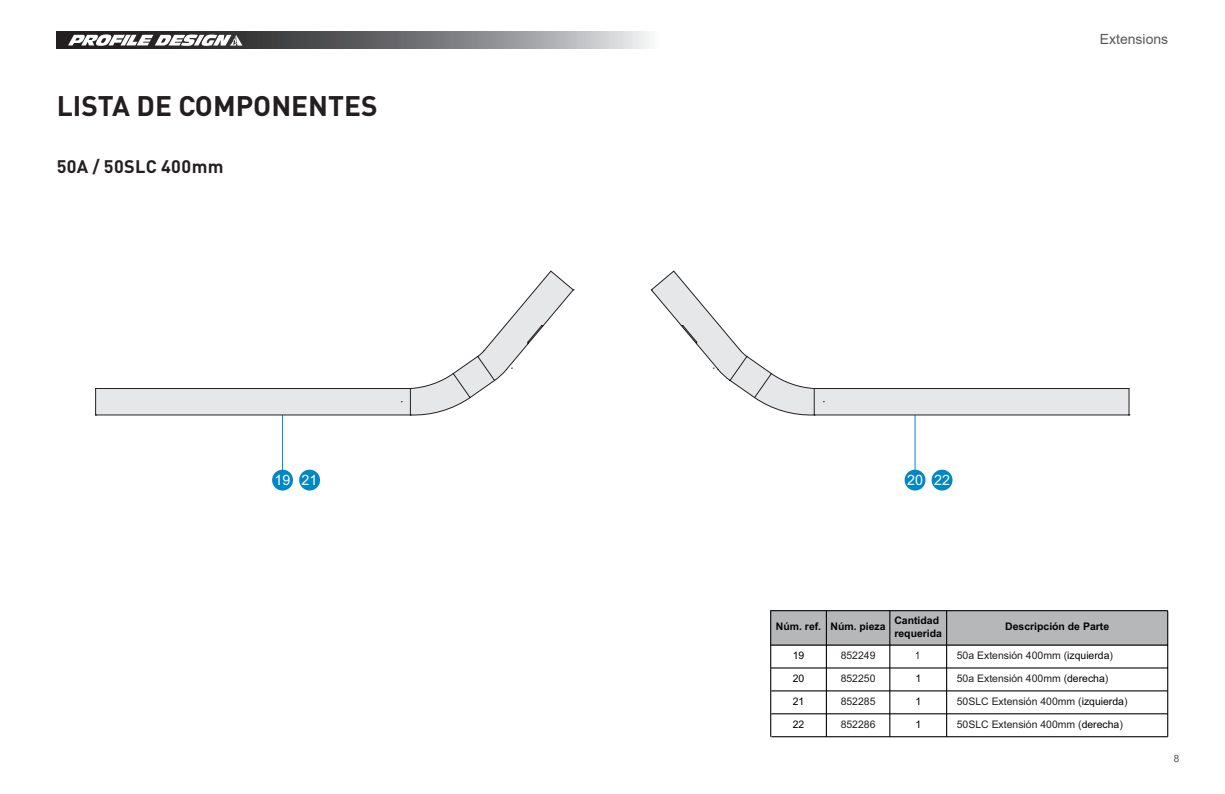
<style>
.page{position:relative;width:1225px;height:794px;background:#fff}
.page>*{position:absolute;margin:0;border:0;box-sizing:border-box;transform-origin:0 0}
.Page_Title{font:700 28px "DIN Pro";color:#231f20}
.t1{font:700 18px "DIN Pro";letter-spacing:.02em;color:#231f20}
.t2{font:14.4px "Arial";color:#fff}
.t3{font:14px "Arial";color:#57585a}
.t4{font:10.4px "Arial";color:#231f20}
.t5{font:700 10.4px/12.6px "Arial";color:#030303}
.t6{font:10.4px "Arial";color:#030303}
.t7{font:10.4px "Arial";color:#030303;scale:.77 1}
.t8{font:10px "Arial";color:#57585a}
.s1{color:#030303}
</style>
<div class="page">
<svg style="left:57px;top:32px;width:592px;height:17px;background:#767779"></svg>
<svg style="left:68px;top:34px;width:174px;height:12px"></svg>
<hr style="left:282px;top:415px;width:1px;height:58px;background:#0087c7">
<div style="left:272px;top:469px;width:21px;height:21px;background:#0087c7;border-radius:50%"></div>
<div style="left:299px;top:469px;width:21px;height:21px;background:#0087c7;border-radius:50%"></div>
<svg style="left:95px;top:388px;width:315px;height:27px;background:#dadadc"></svg>
<svg style="left:410px;top:271px;width:164px;height:145px"></svg>
<hr style="left:914px;top:415px;width:1px;height:58px;background:#0087c7">
<div style="left:904px;top:469px;width:21px;height:21px;background:#0087c7;border-radius:50%"></div>
<div style="left:931px;top:469px;width:21px;height:21px;background:#0087c7;border-radius:50%"></div>
<svg style="left:815px;top:388px;width:314px;height:27px;background:#dadbdd"></svg>
<svg style="left:651px;top:271px;width:164px;height:145px"></svg>
<div style="left:770px;top:610px;width:397px;height:35px;background:#b6b7b9"></div>
<hr style="left:770px;top:610px;width:1px;height:126px;background:#030303">
<hr style="left:1167px;top:611px;width:1px;height:125px;background:#030303">
<hr style="left:771px;top:610px;width:396px;height:1px;background:#030303">
<hr style="left:771px;top:644px;width:396px;height:1px;background:#030303">
<hr style="left:771px;top:667px;width:396px;height:1px;background:#030303">
<hr style="left:771px;top:690px;width:396px;height:1px;background:#030303">
<hr style="left:771px;top:713px;width:396px;height:1px;background:#030303">
<hr style="left:771px;top:736px;width:396px;height:1px;background:#030303">
<hr style="left:826px;top:610px;width:1px;height:126px;background:#030303">
<hr style="left:889px;top:610px;width:1px;height:126px;background:#030303">
<hr style="left:946px;top:610px;width:1px;height:127px;background:#030303">
<p class="Page_Title" style="left:57px;top:86px;width:322px">LISTA DE COMPONENTES</p>
<p class="t1" style="left:57px;top:154px;width:168px">50A / 50SLC 400mm</p>
<p class="t2" style="left:275px;top:470px;width:44px">19 21</p>
<p class="t2" style="left:907px;top:470px;width:44px">20 22</p>
<h3 class="t3" style="left:1099px;top:29px;width:70px">Extensions</h3>
<p class="t5" style="left:776px;top:620px;width:47px">Núm. ref.</p>
<p class="t6" style="left:792px;top:648px;width:13px">19</p>
<p class="t6" style="left:792px;top:671px;width:13px">20</p>
<p class="t6" style="left:792px;top:694px;width:13px">21</p>
<p class="t6" style="left:792px;top:716px;width:13px">22</p>
<p class="t5" style="left:894px;top:614px;width:49px">Cantidad requerida</p>
<p class="t7" style="left:915px;top:648px;width:7px">1</p>
<p class="t6" style="left:915px;top:671px;width:7px">1</p>
<p class="t6" style="left:915px;top:694px;width:7px">1</p>
<p class="t6" style="left:915px;top:716px;width:7px">1</p>
<p class="t5" style="left:830px;top:620px;width:57px">Núm. pieza</p>
<p class="t5" style="left:1005px;top:620px;width:105px">Descripción de Parte</p>
<p class="t4" style="left:956px;top:648px;width:158px">50a Extensión 400mm (<span class="s1">izquierda</span>)</p>
<p class="t4" style="left:956px;top:671px;width:153px">50a Extensión 400mm (<span class="s1">derecha</span>)</p>
<p class="t4" style="left:956px;top:694px;width:172px">50SLC Extensión 400mm (<span class="s1">izquierda</span>)</p>
<p class="t4" style="left:840px;top:648px;width:36px">852249</p>
<p class="t4" style="left:840px;top:671px;width:36px">852250</p>
<p class="t4" style="left:840px;top:694px;width:36px">852285</p>
<p class="t4" style="left:840px;top:716px;width:36px">852286</p>
<p class="t4" style="left:956px;top:716px;width:168px">50SLC Extensión 400mm (<span class="s1">derecha</span>)</p>
<p class="t8" style="left:1174px;top:751px;width:7px">8</p>
</div>
